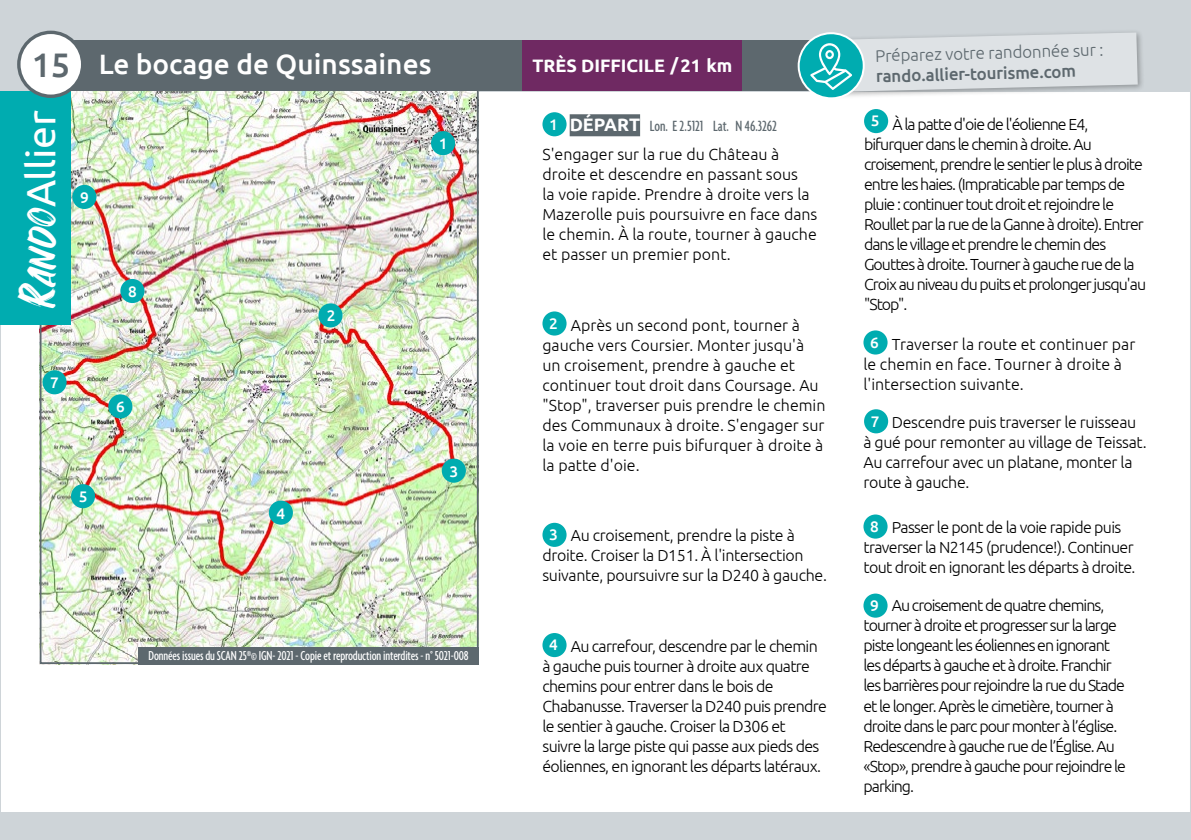
<style>
.page{position:relative;width:1191px;height:840px;background:#fff}
.page>*{position:absolute;margin:0;border:0;box-sizing:border-box;transform-origin:0 0}
.t1{font:41px "Ubuntu";letter-spacing:-.01em;color:#fff}
.t2{font:500 34px "Ubuntu";color:#5d686e}
.t3{font:500 28px "Ubuntu";color:#fff}
.t4{font:700 18px "Ubuntu";color:#fff}
.t5{font:300 17px "Ubuntu";color:#5d686e}
.t6{font:500 17px "Ubuntu";color:#5d686e}
.t7{font:300 16px/20px "Ubuntu";letter-spacing:-.06em;color:#000}
.t8{font:300 16px/20px "Ubuntu";color:#000}
.t9{font:300 16px/20px "Ubuntu";letter-spacing:-.04em;color:#000}
.t10{font:300 16px/20px "Ubuntu";letter-spacing:-.02em;color:#000}
.t11{font:500 extra-condensed 16px "Agenda";color:#5d686e}
.t12{font:500 15.4px "Ubuntu";color:#fff}
.t13{font:500 15.4px "Ubuntu";color:#fff}
.t14{font:500 extra-condensed 14px "Agenda";letter-spacing:-.01em;color:#fff}
.s1{font-family:"Fontania";font-size:41.2px}
.s2{font-weight:500;font-size:15.4px}
</style>
<div class="page">
<div style="left:0;top:0;width:1191px;height:91px;background:#ced4d8"></div>
<img style="left:43px;top:91px;width:433px;height:569px">
<div style="left:40px;top:40px;width:810px;height:51px;background:#5d686e"></div>
<div style="left:431px;top:131px;width:24px;height:24px;background:#00acb0;border-radius:50%"></div>
<div style="left:269px;top:500px;width:24px;height:24px;background:#00acb0;border-radius:50%"></div>
<div style="left:442px;top:458px;width:24px;height:24px;background:#00acb0;border-radius:50%"></div>
<div style="left:71px;top:484px;width:24px;height:24px;background:#00acb0;border-radius:50%"></div>
<div style="left:108px;top:394px;width:24px;height:24px;background:#00acb0;border-radius:50%"></div>
<div style="left:43px;top:370px;width:24px;height:24px;background:#00acb0;border-radius:50%"></div>
<div style="left:120px;top:279px;width:24px;height:24px;background:#00acb0;border-radius:50%"></div>
<div style="left:72px;top:185px;width:24px;height:24px;background:#00acb0;border-radius:50%"></div>
<div style="left:0;top:91px;width:71px;height:233px;background:#00acb0"></div>
<div style="left:318px;top:303px;width:24px;height:24px;background:#00acb0;border-radius:50%"></div>
<div style="left:19px;top:32px;width:64px;height:64px;background:#fff;border-radius:50%"></div>
<div style="left:17px;top:31px;width:67px;height:67px;border:3px solid #5d686e;border-radius:50%"></div>
<div style="left:0;top:812px;width:1191px;height:27px;background:#ced4d8"></div>
<div style="left:522px;top:40px;width:220px;height:51px;background:#6f2962"></div>
<div style="left:569px;top:114px;width:71px;height:22px;background:#5d686e"></div>
<div style="left:542px;top:112px;width:24px;height:24px;background:#00acb0;border-radius:50%"></div>
<div style="left:542px;top:311px;width:24px;height:24px;background:#00acb0;border-radius:50%"></div>
<div style="left:542px;top:522px;width:24px;height:24px;background:#00acb0;border-radius:50%"></div>
<div style="left:542px;top:632px;width:24px;height:24px;background:#00acb0;border-radius:50%"></div>
<div style="left:864px;top:109px;width:24px;height:24px;background:#00acb0;border-radius:50%"></div>
<div style="left:863px;top:330px;width:24px;height:24px;background:#00acb0;border-radius:50%"></div>
<div style="left:864px;top:409px;width:24px;height:24px;background:#00acb0;border-radius:50%"></div>
<div style="left:863px;top:514px;width:24px;height:24px;background:#00acb0;border-radius:50%"></div>
<div style="left:863px;top:593px;width:24px;height:24px;background:#00acb0;border-radius:50%"></div>
<div style="left:825px;top:29px;width:319px;height:71px;background:#000;opacity:.3"></div>
<svg style="left:798px;top:33px;width:66px;height:66px"></svg>
<div style="left:797px;top:32px;width:68px;height:68px;border:2px solid #fff;border-radius:50%"></div>
<svg style="left:810px;top:32px;width:327px;height:60px"></svg>
<div style="left:139px;top:646px;width:340px;height:17px;background:#5d686e"></div>
<h2 class="t2" style="left:31px;top:43px;width:40px">15</h2>
<h1 class="t1" style="left:16px;top:307px;width:198px;rotate:-90deg"><span class="s1">Rando</span>Allier</h1>
<p class="t13" style="left:80px;top:187px;width:10px">9</p>
<h3 class="t3" style="left:99px;top:46px;width:334px">Le bocage de Quinssaines</h3>
<p class="t12" style="left:439px;top:134px;width:10px">1</p>
<p class="t13" style="left:128px;top:281px;width:10px">8</p>
<p class="t13" style="left:327px;top:306px;width:10px">2</p>
<p class="t13" style="left:50px;top:373px;width:10px">7</p>
<p class="t13" style="left:116px;top:397px;width:10px">6</p>
<p class="t13" style="left:79px;top:486px;width:10px">5</p>
<p class="t13" style="left:276px;top:503px;width:10px">4</p>
<p class="t13" style="left:449px;top:461px;width:10px">3</p>
<p class="t14" style="left:149px;top:647px;width:321px">Données issues du SCAN 25®© IGN- 2021 - Copie et reproduction interdites - n° 5021-008</p>
<p class="t4" style="left:532px;top:55px;width:201px">TRÈS DIFFICILE /21 km</p>
<p class="t4" style="left:549px;top:114px;width:92px"><span class="s2">1</span> DÉPART</p>
<p class="t11" style="left:650px;top:117px;width:128px">Lon. E 2.5121 Lat. N 46.3262</p>
<p class="t8" style="left:542px;top:143px;width:276px">S'engager sur la rue du Château à droite et descendre en passant sous<br>la voie rapide. Prendre à droite vers la Mazerolle puis poursuivre en face dans le chemin. À la route, tourner à gauche et passer un premier pont.</p>
<p class="t12" style="left:549px;top:313px;width:10px">2</p>
<p class="t8" style="left:542px;top:314px;width:284px;text-indent:28px">Après un second pont, tourner à gauche vers Coursier. Monter jusqu'à un croisement, prendre à gauche et continuer tout droit dans Coursage. Au "Stop", traverser puis prendre le chemin des Communaux à droite. S'engager sur la voie en terre puis bifurquer à droite à la patte d'oie.</p>
<p class="t10" style="left:542px;top:525px;width:286px;text-indent:28px">Au croisement, prendre la piste à droite. Croiser la D151. À l'intersection suivante, poursuivre sur la D240 à gauche.</p>
<p class="t12" style="left:549px;top:524px;width:10px">3</p>
<p class="t9" style="left:542px;top:635px;width:286px;text-indent:28px">Au carrefour, descendre par le chemin à gauche puis tourner à droite aux quatre chemins pour entrer dans le bois de Chabanusse. Traverser la D240 puis prendre le sentier à gauche. Croiser la D306 et suivre la large piste qui passe aux pieds des éoliennes, en ignorant les départs latéraux.</p>
<p class="t12" style="left:549px;top:634px;width:10px">4</p>
<p class="t5" style="left:875px;top:45px;width:230px;rotate:-1deg">Préparez votre randonnée sur :</p>
<p class="t6" style="left:875px;top:65px;width:202px;rotate:-1deg">rando.allier-tourisme.com</p>
<p class="t7" style="left:864px;top:114px;width:283px;text-indent:28px">À la patte d'oie de l'éolienne E4, bifurquer dans le chemin à droite. Au croisement, prendre le sentier le plus à droite entre les haies. (Impraticable par temps de pluie : continuer tout droit et rejoindre le Roullet par la rue de la Ganne à droite). Entrer dans le village et prendre le chemin des Gouttes à droite. Tourner à gauche rue de la Croix au niveau du puits et prolonger jusqu'au "Stop".</p>
<p class="t12" style="left:870px;top:111px;width:10px">5</p>
<p class="t8" style="left:863px;top:333px;width:273px;text-indent:28px">Traverser la route et continuer par le chemin en face. Tourner à droite à l'intersection suivante.</p>
<p class="t12" style="left:870px;top:332px;width:10px">6</p>
<p class="t10" style="left:863px;top:411px;width:285px;text-indent:28px">Descendre puis traverser le ruisseau à gué pour remonter au village de Teissat.<br>Au carrefour avec un platane, monter la route à gauche.</p>
<p class="t12" style="left:870px;top:411px;width:10px">7</p>
<p class="t9" style="left:863px;top:516px;width:273px;text-indent:28px">Passer le pont de la voie rapide puis traverser la N2145 (prudence!). Continuer tout droit en ignorant les départs à droite.</p>
<p class="t12" style="left:870px;top:516px;width:10px">8</p>
<p class="t7" style="left:863px;top:595px;width:264px;text-indent:28px">Au croisement de quatre chemins, tourner à droite et progresser sur la large piste longeant les éoliennes en ignorant les départs à gauche et à droite. Franchir les barrières pour rejoindre la rue du Stade et le longer. Après le cimetière, tourner à droite dans le parc pour monter à l’église.<br>Redescendre à gauche rue de l’Église. Au «Stop», prendre à gauche pour rejoindre le parking.</p>
<p class="t12" style="left:870px;top:595px;width:10px">9</p>
</div>
